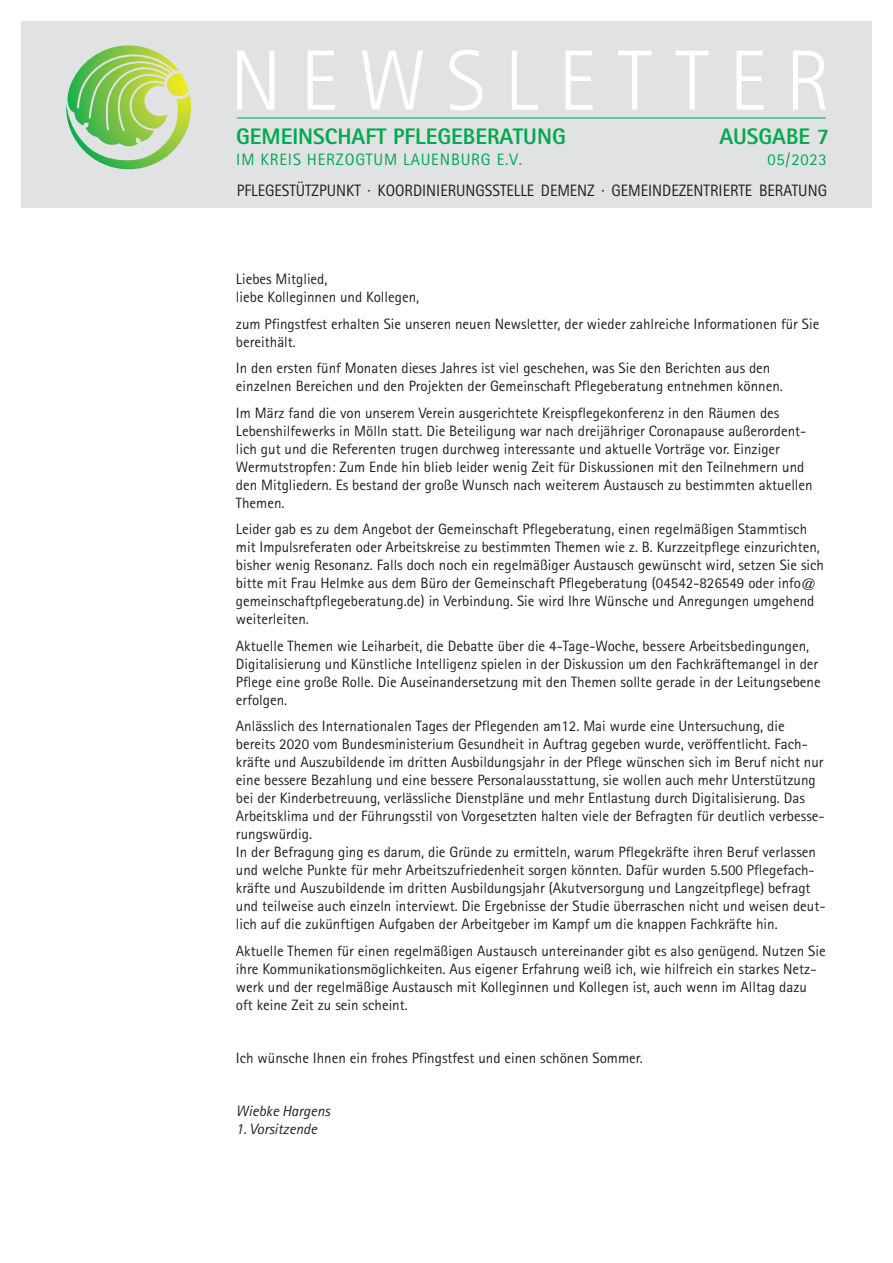
<style>
.page{position:relative;width:893px;height:1263px;background:#fff}
.page>*{position:absolute;margin:0;border:0;box-sizing:border-box;transform-origin:0 0}
.t1{font:300 85.5px "Rotis Sans Serif";letter-spacing:.235em;color:#fff}
.t2{font:800 22.5px "Rotis Sans Serif";color:#00a94d}
.t3{font:16.5px "Rotis Sans Serif";color:#231f20;scale:.96 1}
.t4{font:16.5px "Rotis Sans Serif";letter-spacing:.05em;color:#00a94d}
.t5{font:15px/18px "Rotis Sans Serif";color:#231f20}
.t6{font:italic 15px "Rotis Sans Serif";color:#231f20}
</style>
<div class="page">
<div style="left:21px;top:21px;width:851px;height:187px;background:#e1e2e4"></div>
<svg style="left:66px;top:45px;width:125px;height:124px"></svg>
<hr style="left:237px;top:118px;width:589px;height:1px;background:#00a94d">
<h1 class="t1" style="left:230px;top:32px;width:603px">NEWSLETTER</h1>
<h2 class="t2" style="left:236px;top:122px;width:331px">GEMEINSCHAFT PFLEGEBERATUNG</h2>
<p class="t4" style="left:236px;top:150px;width:287px">IM KREIS HERZOGTUM LAUENBURG E.V.</p>
<h2 class="t2" style="left:719px;top:122px;width:112px">AUSGABE 7</h2>
<p class="t4" style="left:767px;top:150px;width:61px">05/2023</p>
<p class="t3" style="left:237px;top:181px;width:616px">PFLEGESTÜTZPUNKT · KOORDINIERUNGSSTELLE DEMENZ · GEMEINDEZENTRIERTE BERATUNG</p>
<p class="t5" style="left:236px;top:270px;width:185px">Liebes Mitglied,<br>liebe Kolleginnen und Kollegen,</p>
<p class="t5" style="left:236px;top:314px;width:585px">zum Pfingstfest erhalten Sie unseren neuen Newsletter, der wieder zahlreiche Informationen für Sie bereithält.</p>
<p class="t5" style="left:236px;top:359px;width:549px">In den ersten fünf Monaten dieses Jahres ist viel geschehen, was Sie den Berichten aus den einzelnen Bereichen und den Projekten der Gemeinschaft Pflegeberatung entnehmen können.</p>
<p class="t5" style="left:236px;top:403px;width:578px">Im März fand die von unserem Verein ausgerichtete Kreispflegekonferenz in den Räumen des Lebenshilfewerks in Mölln statt. Die Beteiligung war nach dreijähriger Coronapause außerordent&shy;lich gut und die Referenten trugen durchweg interessante und aktuelle Vorträge vor. Einziger Wermutstropfen: Zum Ende hin blieb leider wenig Zeit für Diskussionen mit den Teilnehmern und den Mitgliedern. Es bestand der große Wunsch nach weiterem Austausch zu bestimmten aktuellen Themen.</p>
<p class="t5" style="left:236px;top:520px;width:590px">Leider gab es zu dem Angebot der Gemeinschaft Pflegeberatung, einen regelmäßigen Stammtisch mit Impulsreferaten oder Arbeitskreise zu bestimmten Themen wie z. B. Kurzzeitpflege einzurichten, bisher wenig Resonanz. Falls doch noch ein regelmäßiger Austausch gewünscht wird, setzen Sie sich bitte mit Frau Helmke aus dem Büro der Gemeinschaft Pflegeberatung (04542-826549 oder info@ gemeinschaftpflegeberatung.de) in Verbindung. Sie wird Ihre Wünsche und Anregungen umgehend weiterleiten.</p>
<p class="t5" style="left:236px;top:636px;width:586px">Aktuelle Themen wie Leiharbeit, die Debatte über die 4-Tage-Woche, bessere Arbeitsbedingungen, Digitalisierung und Künstliche Intelligenz spielen in der Diskussion um den Fachkräftemangel in der Pflege eine große Rolle. Die Auseinandersetzung mit den Themen sollte gerade in der Leitungsebene erfolgen.</p>
<p class="t5" style="left:236px;top:717px;width:591px">Anlässlich des Internationalen Tages der Pflegenden am12. Mai wurde eine Untersuchung, die bereits 2020 vom Bundesministerium Gesundheit in Auftrag gegeben wurde, veröffentlicht. Fach&shy;kräfte und Auszubildende im dritten Ausbildungsjahr in der Pflege wünschen sich im Beruf nicht nur eine bessere Bezahlung und eine bessere Personalausstattung, sie wollen auch mehr Unterstützung bei der Kinderbetreuung, verlässliche Dienstpläne und mehr Entlastung durch Digitalisierung. Das Arbeitsklima und der Führungsstil von Vorgesetzten halten viele der Befragten für deutlich verbesse&shy;rungswürdig.<br>In der Befragung ging es darum, die Gründe zu ermitteln, warum Pflegekräfte ihren Beruf verlassen und welche Punkte für mehr Arbeitszufriedenheit sorgen könnten. Dafür wurden 5.500 Pflegefach&shy;kräfte und Auszubildende im dritten Ausbildungsjahr (Akutversorgung und Langzeitpflege) befragt und teilweise auch einzeln interviewt. Die Ergebnisse der Studie überraschen nicht und weisen deut&shy;lich auf die zukünftigen Aufgaben der Arbeitgeber im Kampf um die knappen Fachkräfte hin.</p>
<p class="t5" style="left:236px;top:941px;width:591px">Aktuelle Themen für einen regelmäßigen Austausch untereinander gibt es also genügend. Nutzen Sie ihre Kommunikationsmöglichkeiten. Aus eigener Erfahrung weiß ich, wie hilfreich ein starkes Netz&shy;werk und der regelmäßige Austausch mit Kolleginnen und Kollegen ist, auch wenn im Alltag dazu oft keine Zeit zu sein scheint.</p>
<p class="t5" style="left:236px;top:1048px;width:408px">Ich wünsche Ihnen ein frohes Pfingstfest und einen schönen Sommer.</p>
<p class="t6" style="left:236px;top:1102px;width:96px">Wiebke Hargens</p>
<p class="t6" style="left:236px;top:1120px;width:83px">1. Vorsitzende</p>
</div>
